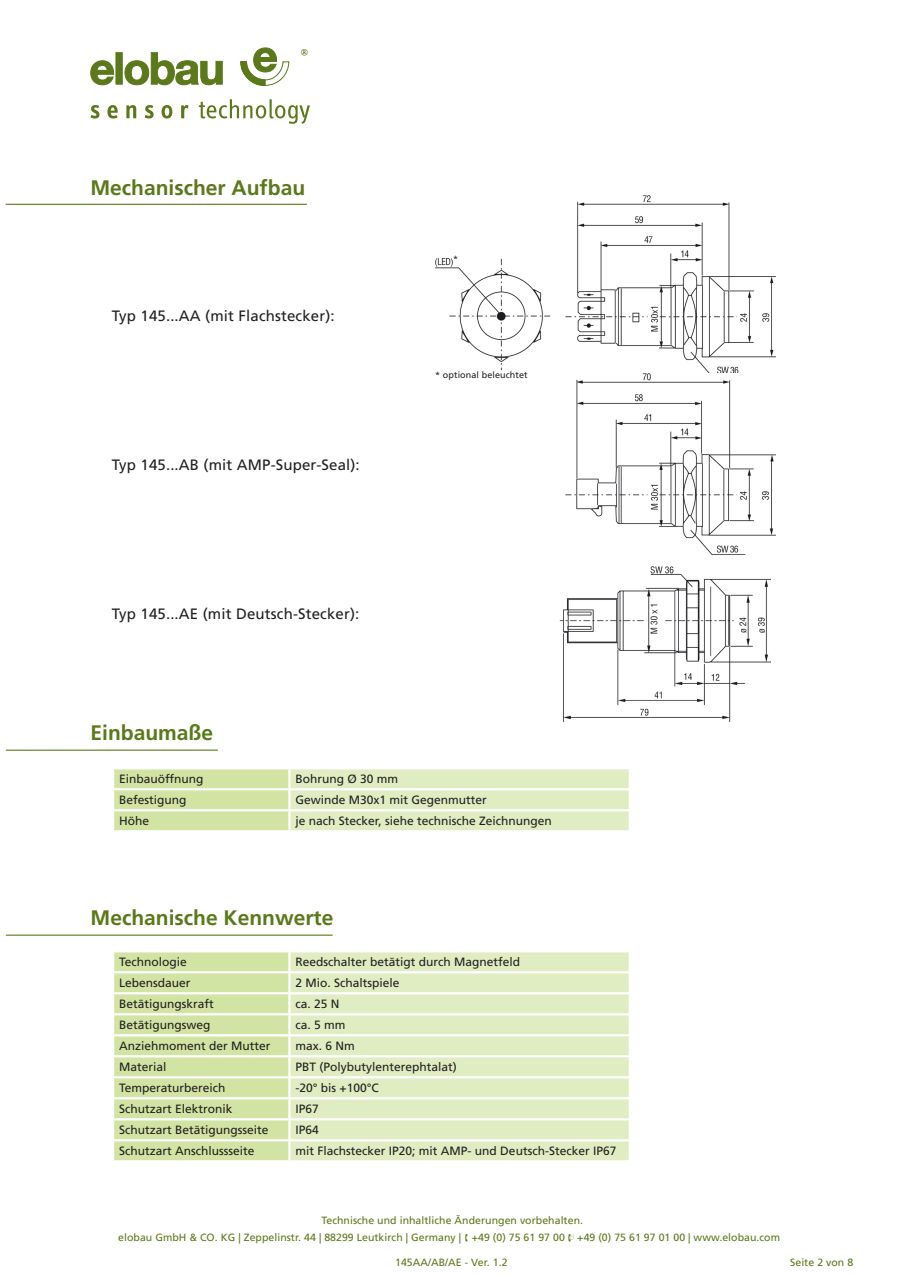
<style>
.page{position:relative;width:902px;height:1274px;background:#fff}
.page>*{position:absolute;margin:0;border:0;box-sizing:border-box;transform-origin:0 0}
.t1{font:700 21px "Frutiger LT Com";color:#5b791a}
.t2{font:15px "Frutiger LT Com";letter-spacing:.01em;color:#231f20}
.t3{font:12px "Frutiger LT Com";color:#231f20}
.t4{font:11.1px "Courier";color:#5b791a}
.t5{font:10.5px "Frutiger LT Com";letter-spacing:.005em;color:#5b791a}
.t6{font:9px "Frutiger LT Com";letter-spacing:.01em;color:#231f20}
</style>
<div class="page">
<img style="left:435px;top:195px;width:340px;height:178px">
<img style="left:565px;top:373px;width:210px;height:181px">
<img style="left:559px;top:566px;width:211px;height:155px">
<svg style="left:91px;top:105px;width:8px;height:13px"></svg>
<svg style="left:107px;top:105px;width:11px;height:13px"></svg>
<svg style="left:126px;top:105px;width:10px;height:13px"></svg>
<svg style="left:145px;top:105px;width:9px;height:13px"></svg>
<svg style="left:161px;top:105px;width:11px;height:13px"></svg>
<svg style="left:181px;top:105px;width:7px;height:13px"></svg>
<svg style="left:199px;top:99px;width:111px;height:25px"></svg>
<svg style="left:90px;top:60px;width:24px;height:25px"></svg>
<div style="left:116px;top:53px;width:6px;height:31px;background:#5b791a"></div>
<svg style="left:125px;top:52px;width:97px;height:33px"></svg>
<svg style="left:240px;top:48px;width:49px;height:38px"></svg>
<hr style="left:6px;top:204px;width:300px;height:1px;background:#5b791a">
<hr style="left:6px;top:749px;width:211px;height:2px;background:#5b791a">
<hr style="left:6px;top:934px;width:326px;height:2px;background:#5b791a">
<svg style="left:113px;top:768px;width:517px;height:62px;background:#deebbe"></svg>
<div style="left:290px;top:952px;width:338px;height:208px;background:#e0ecc1"></div>
<hr style="left:289px;top:971px;width:341px;height:2px;background:#fff">
<hr style="left:289px;top:992px;width:341px;height:2px;background:#fff">
<hr style="left:289px;top:1013px;width:341px;height:2px;background:#fff">
<hr style="left:289px;top:1034px;width:341px;height:2px;background:#fff">
<hr style="left:289px;top:1055px;width:341px;height:2px;background:#fff">
<hr style="left:289px;top:1097px;width:341px;height:2px;background:#fff">
<hr style="left:289px;top:1118px;width:341px;height:2px;background:#fff">
<hr style="left:289px;top:1139px;width:341px;height:2px;background:#fff">
<svg style="left:113px;top:951px;width:177px;height:209px;background:#d6e6ad"></svg>
<svg style="left:628px;top:952px;width:2px;height:208px"></svg>
<hr style="left:112px;top:1076px;width:177px;height:2px;background:#fff">
<hr style="left:289px;top:1076px;width:341px;height:2px;background:#fff">
<p class="t4" style="left:301px;top:44px;width:8px">®</p>
<p class="t1" style="left:90px;top:175px;width:216px">Mechanischer Aufbau</p>
<p class="t2" style="left:112px;top:307px;width:224px">Typ 145...AA (mit Flachstecker):</p>
<p class="t2" style="left:112px;top:456px;width:249px">Typ 145...AB (mit AMP-Super-Seal):</p>
<p class="t2" style="left:112px;top:605px;width:249px">Typ 145...AE (mit Deutsch-Stecker):</p>
<p class="t1" style="left:90px;top:720px;width:124px">Einbaumaße</p>
<p class="t6" style="left:453px;top:254px;width:7px">*</p>
<p class="t6" style="left:435px;top:369px;width:94px">* optional beleuchtet</p>
<p class="t3" style="left:119px;top:772px;width:86px">Einbauöffnung</p>
<p class="t3" style="left:295px;top:772px;width:104px">Bohrung Ø 30 mm</p>
<p class="t3" style="left:119px;top:793px;width:69px">Befestigung</p>
<p class="t3" style="left:295px;top:793px;width:193px">Gewinde M30x1 mit Gegenmutter</p>
<p class="t3" style="left:119px;top:814px;width:31px">Höhe</p>
<p class="t3" style="left:295px;top:814px;width:258px">je nach Stecker, siehe technische Zeichnungen</p>
<p class="t1" style="left:90px;top:905px;width:244px">Mechanische Kennwerte</p>
<p class="t3" style="left:119px;top:955px;width:69px">Technologie</p>
<p class="t3" style="left:295px;top:955px;width:226px">Reedschalter betätigt durch Magnetfeld</p>
<p class="t3" style="left:119px;top:976px;width:73px">Lebensdauer</p>
<p class="t3" style="left:295px;top:976px;width:106px">2 Mio. Schaltspiele</p>
<p class="t3" style="left:119px;top:997px;width:96px">Betätigungskraft</p>
<p class="t3" style="left:295px;top:997px;width:46px">ca. 25 N</p>
<p class="t3" style="left:119px;top:1018px;width:93px">Betätigungsweg</p>
<p class="t3" style="left:295px;top:1018px;width:52px">ca. 5 mm</p>
<p class="t3" style="left:119px;top:1039px;width:153px">Anziehmoment der Mutter</p>
<p class="t3" style="left:295px;top:1039px;width:61px">max. 6 Nm</p>
<p class="t3" style="left:119px;top:1060px;width:49px">Material</p>
<p class="t3" style="left:295px;top:1060px;width:163px">PBT (Polybutylenterephtalat)</p>
<p class="t3" style="left:119px;top:1081px;width:108px">Temperaturbereich</p>
<p class="t3" style="left:295px;top:1081px;width:85px">-20° bis +100°C</p>
<p class="t3" style="left:119px;top:1102px;width:115px">Schutzart Elektronik</p>
<p class="t3" style="left:295px;top:1102px;width:25px">IP67</p>
<p class="t3" style="left:119px;top:1123px;width:151px">Schutzart Betätigungsseite</p>
<p class="t3" style="left:295px;top:1123px;width:25px">IP64</p>
<p class="t3" style="left:119px;top:1144px;width:137px">Schutzart Anschlussseite</p>
<p class="t3" style="left:295px;top:1144px;width:322px">mit Flachstecker IP20; mit AMP- und Deutsch-Stecker IP67</p>
<p class="t5" style="left:321px;top:1214px;width:263px">Technische und inhaltliche Änderungen vorbehalten.</p>
<p class="t5" style="left:118px;top:1231px;width:663px">elobau GmbH &amp; CO. KG | Zeppelinstr. 44 | 88299 Leutkirch | Germany | +49 (0) 75 61 97 00 +49 (0) 75 61 97 01 00 | www.elobau.com</p>
<p class="t5" style="left:395px;top:1256px;width:114px">145AA/AB/AE - Ver. 1.2</p>
<p class="t5" style="left:790px;top:1256px;width:65px">Seite 2 von 8</p>
</div>
